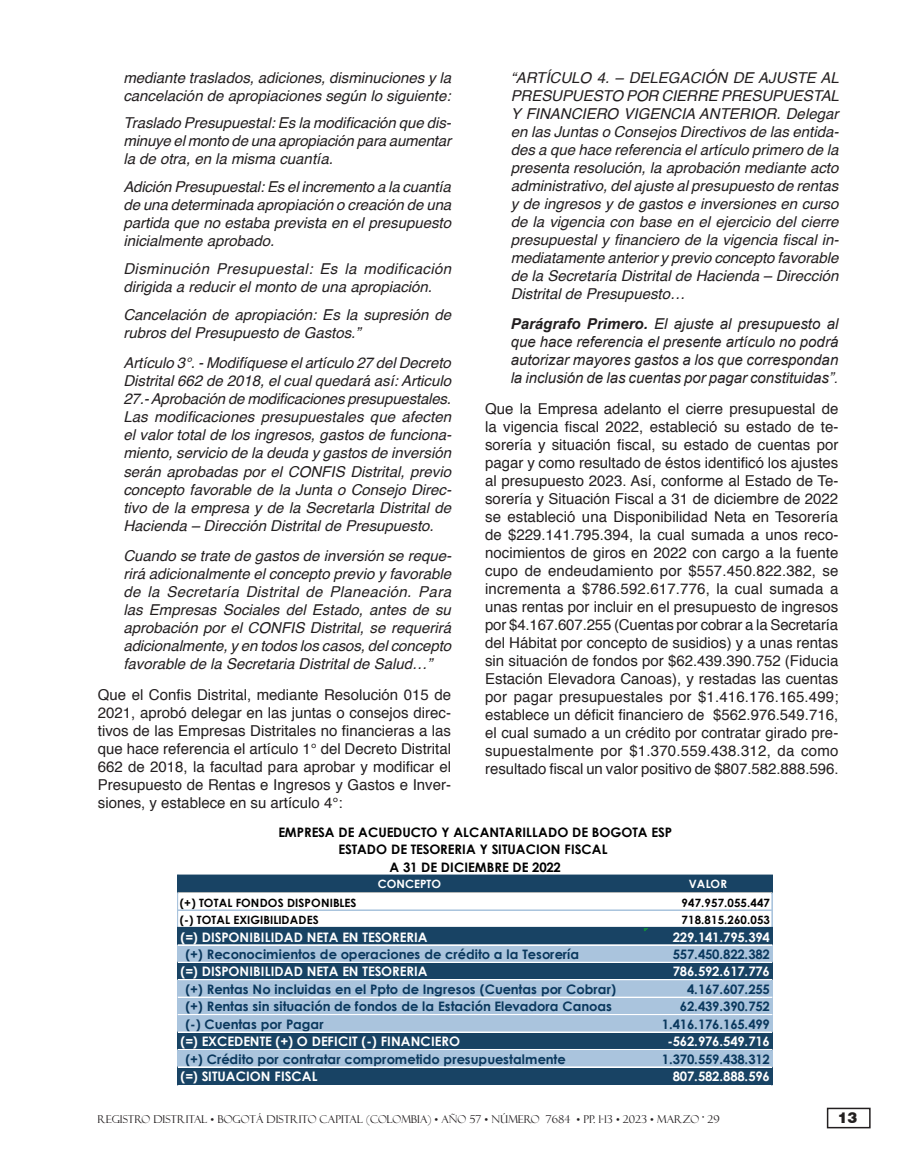
<style>
.page{position:relative;width:915px;height:1170px;background:#fff}
.page>*{position:absolute;margin:0;border:0;box-sizing:border-box;transform-origin:0 0}
.t1{font:italic 15px/18px "Helvetica";color:#231f20;text-align:justify}
.t2{font:15px/18px "Helvetica";color:#231f20;text-align:justify}
.t3{font:italic 15px/18px "Arial";color:#231f20;text-align:justify}
.t4{font:italic 15px/18px "Helvetica";letter-spacing:.025em;color:#231f20}
.t5{font:900 15px "Swiss 721 BT";color:#231f20}
.t6{font:700 13.05px "Century Gothic";letter-spacing:-.005em;color:#fff}
.t7{font:700 13.05px "Century Gothic";letter-spacing:.005em;color:#0a385d}
.t8{font:700 13.05px "Century Gothic";letter-spacing:-.015em;color:#0a385d}
.t9{font:700 13.05px/17.4px "Century Gothic";letter-spacing:.005em;color:#000001;text-align:center}
.t10{font:700 11.4px "Century Gothic";letter-spacing:.01em;color:#000001}
.t11{font:700 11.4px "Century Gothic";letter-spacing:.01em;color:#fff}
.t12{font:10.8px "Felix Titling";color:#231f20}
.s1{font-weight:700}
</style>
<div class="page">
<div style="left:826px;top:1107px;width:44px;height:21px;border:2px solid #231f20"></div>
<div style="left:178px;top:875px;width:594px;height:18px;background:#184364"></div>
<div style="left:178px;top:927px;width:594px;height:18px;background:#184364"></div>
<div style="left:178px;top:944px;width:594px;height:18px;background:#aac4dd"></div>
<div style="left:178px;top:962px;width:594px;height:18px;background:#184364"></div>
<div style="left:178px;top:979px;width:594px;height:53px;background:#aac4dd"></div>
<div style="left:178px;top:1031px;width:594px;height:18px;background:#184364"></div>
<div style="left:178px;top:1049px;width:594px;height:18px;background:#aac4dd"></div>
<div style="left:178px;top:1066px;width:594px;height:18px;background:#184364"></div>
<svg style="left:177px;top:875px;width:1px;height:18px"></svg>
<hr style="left:178px;top:892px;width:465px;height:1px;background:#b2b6b6">
<hr style="left:177px;top:893px;width:1px;height:34px;background:#aac4dd">
<hr style="left:178px;top:893px;width:1px;height:34px;background:#aac4dd">
<hr style="left:771px;top:893px;width:1px;height:34px;background:#aac4dd">
<svg style="left:177px;top:927px;width:2px;height:53px"></svg>
<hr style="left:177px;top:980px;width:1px;height:51px;background:#aac4dd">
<svg style="left:177px;top:1031px;width:2px;height:53px"></svg>
<hr style="left:178px;top:874px;width:594px;height:1px;background:#184364">
<hr style="left:643px;top:892px;width:128px;height:1px;background:#b2b6b6">
<hr style="left:178px;top:909px;width:594px;height:1px;background:#aac4dd">
<hr style="left:178px;top:927px;width:594px;height:1px;background:#184364">
<hr style="left:178px;top:944px;width:593px;height:1px;background:#fff">
<hr style="left:178px;top:961px;width:593px;height:1px;background:#fff">
<hr style="left:178px;top:962px;width:593px;height:1px;background:#fff">
<hr style="left:178px;top:979px;width:593px;height:1px;background:#fff">
<hr style="left:178px;top:996px;width:593px;height:1px;background:#fff">
<hr style="left:178px;top:997px;width:593px;height:1px;background:#fff">
<hr style="left:178px;top:1014px;width:593px;height:1px;background:#fff">
<hr style="left:178px;top:1031px;width:593px;height:1px;background:#fff">
<hr style="left:178px;top:1049px;width:593px;height:1px;background:#fff">
<hr style="left:178px;top:1066px;width:593px;height:1px;background:#fff">
<hr style="left:178px;top:1083px;width:594px;height:1px;background:#184364">
<hr style="left:178px;top:1084px;width:594px;height:1px;background:#184364">
<p class="t1" style="left:123px;top:69px;width:329px">mediante traslados, adiciones, disminuciones y la cancelación de apropiaciones según lo siguiente:</p>
<p class="t1" style="left:123px;top:114px;width:329px">Traslado Presupuestal: Es la modificación que dis&shy;minuye el monto de una apropiación para aumentar la de otra, en la misma cuantía.</p>
<p class="t1" style="left:123px;top:178px;width:329px">Adición Presupuestal: Es el incremento a la cuantía de una determinada apropiación o creación de una partida que no estaba prevista en el presupuesto inicialmente aprobado.</p>
<p class="t4" style="left:123px;top:260px;width:329px">Disminución Presupuestal: Es la modificación dirigida a reducir el monto de una apropiación.</p>
<p class="t1" style="left:123px;top:306px;width:329px">Cancelación de apropiación: Es la supresión de rubros del Presupuesto de Gastos.”</p>
<p class="t1" style="left:123px;top:354px;width:329px">Artículo 3°. - Modifíquese el artículo 27 del Decreto Distrital 662 de 2018, el cual quedará así: Articulo 27.- Aprobación de modificaciones presupuestales.<br>Las modificaciones presupuestales que afecten el valor total de los ingresos, gastos de funciona&shy;miento, servicio de la deuda y gastos de inversión serán aprobadas por el CONFIS Distrital, previo concepto favorable de la Junta o Consejo Direc&shy;tivo de la empresa y de la Secretarla Distrital de Hacienda – Dirección Distrital de Presupuesto.</p>
<p class="t1" style="left:123px;top:547px;width:329px">Cuando se trate de gastos de inversión se reque&shy;rirá adicionalmente el concepto previo y favorable de la Secretaría Distrital de Planeación. Para las Empresas Sociales del Estado, antes de su aprobación por el CONFIS Distrital, se requerirá adicionalmente, y en todos los casos, del concepto favorable de la Secretaria Distrital de Salud…”</p>
<p class="t2" style="left:98px;top:686px;width:354px">Que el Confis Distrital, mediante Resolución 015 de 2021, aprobó delegar en las juntas o consejos direc&shy;tivos de las Empresas Distritales no financieras a las que hace referencia el artículo 1° del Decreto Distrital 662 de 2018, la facultad para aprobar y modificar el Presupuesto de Rentas e Ingresos y Gastos e Inver&shy;siones, y establece en su artículo 4°:</p>
<p class="t1" style="left:510px;top:69px;width:330px">“ARTÍCULO 4. – DELEGACIÓN DE AJUSTE AL PRESUPUESTO POR CIERRE PRESUPUESTAL Y FINANCIERO VIGENCIA ANTERIOR. Delegar en las Juntas o Consejos Directivos de las entida&shy;des a que hace referencia el artículo primero de la presenta resolución, la aprobación mediante acto administrativo, del ajuste al presupuesto de rentas y de ingresos y de gastos e inversiones en curso de la vigencia con base en el ejercicio del cierre presupuestal y financiero de la vigencia fiscal in&shy;mediatamente anterior y previo concepto favorable de la Secretaría Distrital de Hacienda – Dirección Distrital de Presupuesto…</p>
<p class="t3" style="left:510px;top:315px;width:329px"><span class="s1">Parágrafo Primero.</span> El ajuste al presupuesto al que hace referencia el presente artículo no podrá autorizar mayores gastos a los que correspondan la inclusión de las cuentas por pagar constituidas”.</p>
<p class="t2" style="left:485px;top:400px;width:355px">Que la Empresa adelanto el cierre presupuestal de la vigencia fiscal 2022, estableció su estado de te&shy;sorería y situación fiscal, su estado de cuentas por pagar y como resultado de éstos identificó los ajustes al presupuesto 2023. Así, conforme al Estado de Te&shy;sorería y Situación Fiscal a 31 de diciembre de 2022 se estableció una Disponibilidad Neta en Tesorería de $229.141.795.394, la cual sumada a unos reco&shy;nocimientos de giros en 2022 con cargo a la fuente cupo de endeudamiento por $557.450.822.382, se incrementa a $786.592.617.776, la cual sumada a unas rentas por incluir en el presupuesto de ingresos por $4.167.607.255 (Cuentas por cobrar a la Secretaría del Hábitat por concepto de susidios) y a unas rentas sin situación de fondos por $62.439.390.752 (Fiducia Estación Elevadora Canoas), y restadas las cuentas por pagar presupuestales por $1.416.176.165.499; establece un déficit financiero de $562.976.549.716, el cual sumado a un crédito por contratar girado pre&shy;supuestalmente por $1.370.559.438.312, da como resultado fiscal un valor positivo de $807.582.888.596.</p>
<p class="t9" style="left:278px;top:822px;width:395px">EMPRESA DE ACUEDUCTO Y ALCANTARILLADO DE BOGOTA ESP<br>ESTADO DE TESORERIA Y SITUACION FISCAL<br>A 31 DE DICIEMBRE DE 2022</p>
<p class="t11" style="left:378px;top:875px;width:65px">CONCEPTO</p>
<p class="t11" style="left:688px;top:875px;width:40px">VALOR</p>
<p class="t10" style="left:180px;top:893px;width:178px">(+) TOTAL FONDOS DISPONIBLES</p>
<p class="t10" style="left:681px;top:893px;width:90px">947.957.055.447</p>
<p class="t10" style="left:180px;top:911px;width:140px">(-) TOTAL EXIGIBILIDADES</p>
<p class="t10" style="left:681px;top:911px;width:90px">718.815.260.053</p>
<p class="t6" style="left:180px;top:926px;width:248px">(=) DISPONIBILIDAD NETA EN TESORERIA</p>
<p class="t6" style="left:672px;top:926px;width:99px">229.141.795.394</p>
<p class="t8" style="left:185px;top:944px;width:395px">(+) Reconocimientos de operaciones de crédito a la Tesorería</p>
<p class="t8" style="left:672px;top:944px;width:99px">557.450.822.382</p>
<p class="t6" style="left:180px;top:961px;width:248px">(=) DISPONIBILIDAD NETA EN TESORERIA</p>
<p class="t6" style="left:672px;top:961px;width:99px">786.592.617.776</p>
<p class="t7" style="left:185px;top:979px;width:432px">(+) Rentas No incluidas en el Ppto de Ingresos (Cuentas por Cobrar)</p>
<p class="t8" style="left:686px;top:979px;width:84px">4.167.607.255</p>
<p class="t7" style="left:185px;top:996px;width:428px">(+) Rentas sin situación de fondos de la Estación Elevadora Canoas</p>
<p class="t8" style="left:679px;top:996px;width:91px">62.439.390.752</p>
<p class="t8" style="left:185px;top:1013px;width:140px">(-) Cuentas por Pagar</p>
<p class="t8" style="left:661px;top:1013px;width:109px">1.416.176.165.499</p>
<p class="t6" style="left:180px;top:1031px;width:281px">(=) EXCEDENTE (+) O DEFICIT (-) FINANCIERO</p>
<p class="t6" style="left:667px;top:1031px;width:104px">-562.976.549.716</p>
<p class="t7" style="left:185px;top:1048px;width:382px">(+) Crédito por contratar comprometido presupuestalmente</p>
<p class="t8" style="left:661px;top:1048px;width:109px">1.370.559.438.312</p>
<p class="t6" style="left:180px;top:1066px;width:139px">(=) SITUACION FISCAL</p>
<p class="t6" style="left:672px;top:1066px;width:99px">807.582.888.596</p>
<p class="t12" style="left:97px;top:1112px;width:623px">REGISTRO DISTRITAL • BOGOTÁ DISTRITO CAPITAL (COLOMBIA) • AÑO 57 • NÚMERO 7684 • PP. 1-13 • 2023 • MARZO <sup>•</sup> 29</p>
<p class="t5" style="left:837px;top:1108px;width:21px">13</p>
</div>
